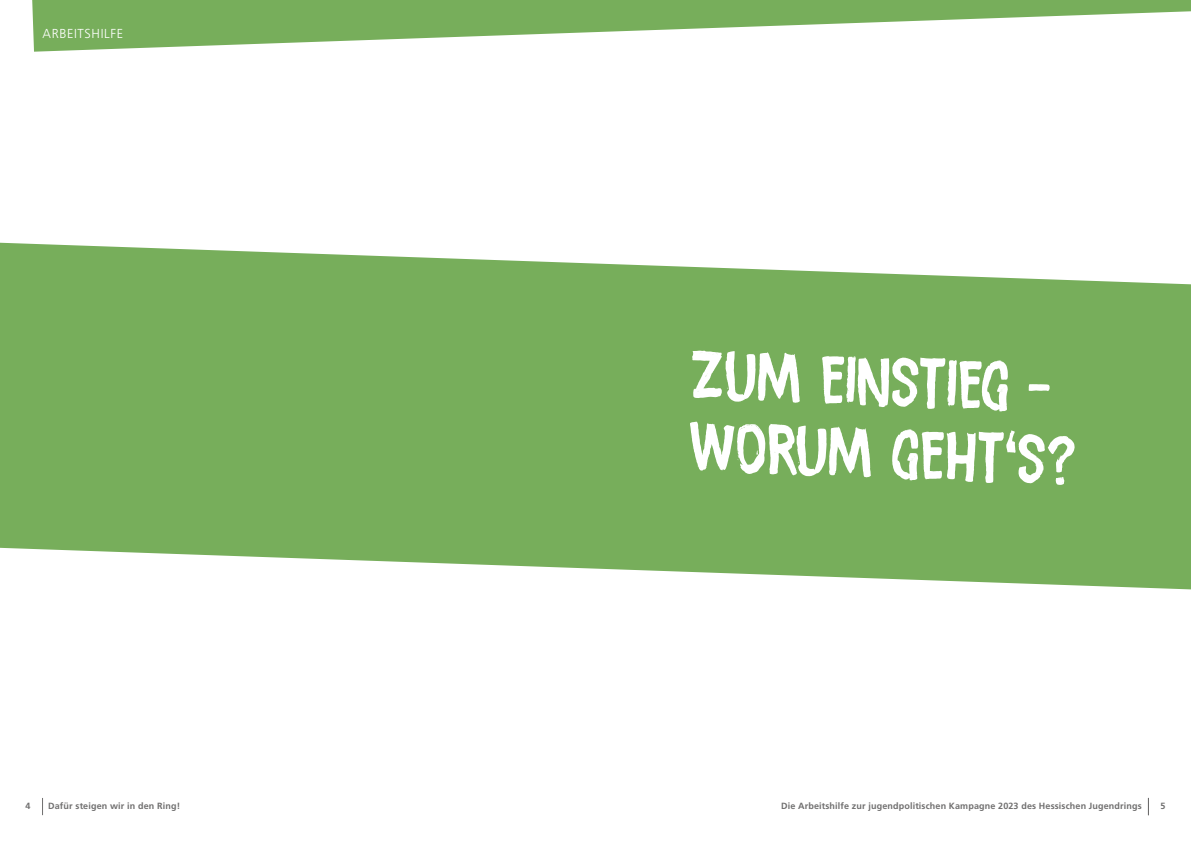
<style>
.page{position:relative;width:1191px;height:842px;background:#fff}
.page>*{position:absolute;margin:0;border:0;box-sizing:border-box;transform-origin:0 0}
.t1{font:72px/72px "Ramkoers";color:#fff}
.t2{font:300 13px "Frutiger LT Std";letter-spacing:.05em;color:#fff}
.t3{font:700 9px "Frutiger LT Std";letter-spacing:.015em;color:#706f6f}
</style>
<div class="page">
<svg style="left:32px;top:0;width:1159px;height:52px;fill:#77ae5b"></svg>
<svg style="left:42px;top:798px;width:1px;height:17px"></svg>
<svg style="left:1148px;top:798px;width:1px;height:17px"></svg>
<svg style="left:0;top:243px;width:1191px;height:346px;background:#87b76e"></svg>
<h2 class="t2" style="left:43px;top:26px;width:82px">ARBEITSHILFE</h2>
<p class="t1" style="left:691px;top:339px;width:390px;rotate:2deg">Zum einstieg - worum geht‘s?</p>
<p class="t3" style="left:26px;top:801px;width:7px">4</p>
<p class="t3" style="left:48px;top:801px;width:133px">Dafür steigen wir in den Ring!</p>
<p class="t3" style="left:781px;top:801px;width:362px">Die Arbeitshilfe zur jugendpolitischen Kampagne 2023 des Hessischen Jugendrings</p>
<p class="t3" style="left:1160px;top:801px;width:7px">5</p>
</div>
